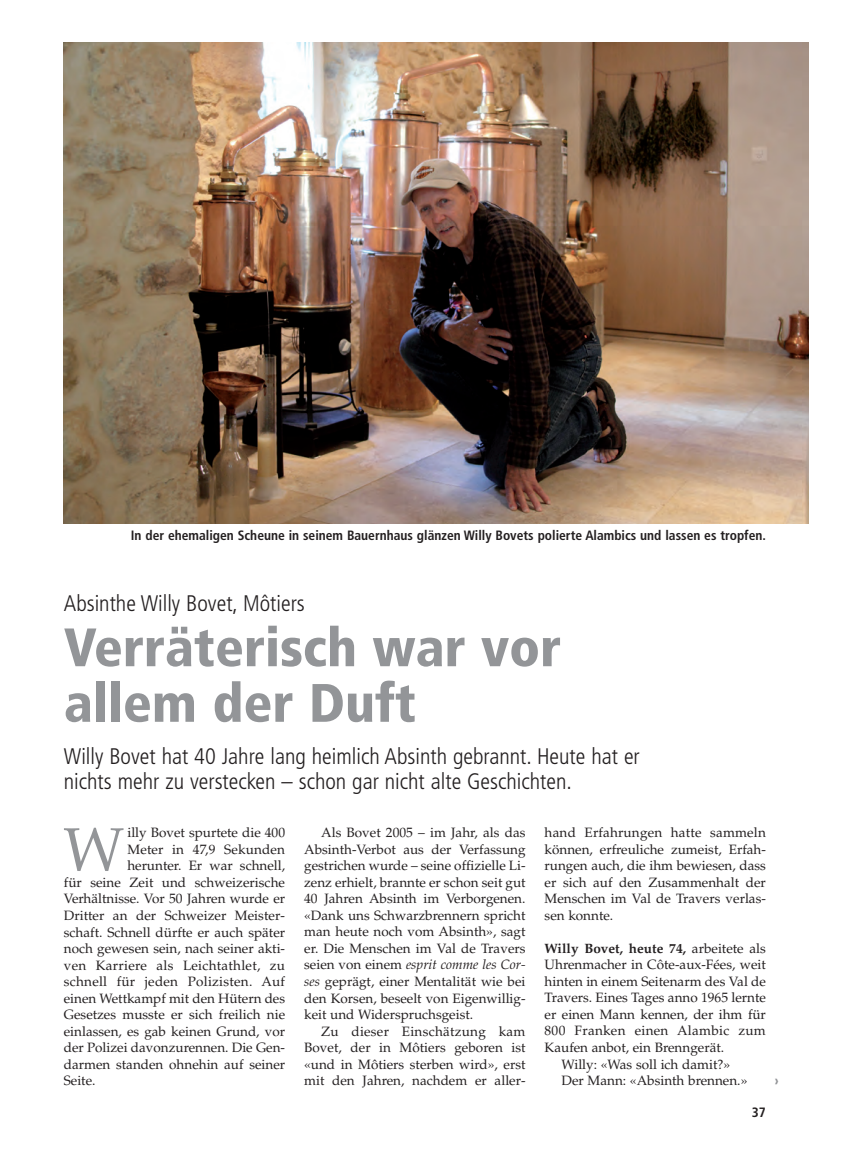
<style>
.page{position:relative;width:851px;height:1149px;background:#fff}
.page>*{position:absolute;margin:0;border:0;box-sizing:border-box;transform-origin:0 0}
.t1{font:61.05px "Palatino";color:#939598}
.t2{font:900 condensed 54px/55.5px "Frutiger";color:#939598}
.t3{font:300 condensed 22.5px/24.8px "Frutiger";color:#231f20}
.t4{font:13.5px/16.5px "Palatino";color:#231f20;text-align:justify}
.t5{font:700 condensed 13.5px "Frutiger";color:#231f20}
.t6{font:13.5px "Palatino";letter-spacing:.02em;color:#231f20}
.t7{font:700 13.5px "Palatino";color:#231f20}
.t8{font:900 condensed 13.5px "Frutiger";color:#939598}
.s1{font-weight:400}
.s2{font-style:italic}
</style>
<div class="page">
<img style="left:64px;top:43px;width:744px;height:480px">
<p class="t5" style="left:131px;top:529px;width:636px">In der ehemaligen Scheune in seinem Bauernhaus glänzen Willy Bovets polierte Alambics und lassen es tropfen.</p>
<h3 class="t3" style="left:64px;top:592px;width:242px">Absinthe Willy Bovet, Môtiers</h3>
<h2 class="t2" style="left:64px;top:623px;width:498px">Verräterisch war vor allem der Duft</h2>
<h3 class="t3" style="left:64px;top:745px;width:577px">Willy Bovet hat 40 Jahre lang heimlich Absinth gebrannt. Heute hat er nichts mehr zu verstecken – schon gar nicht alte Geschichten.</h3>
<h1 class="t1" style="left:63px;top:825px;width:63px">W</h1>
<p class="t4" style="left:127px;top:825px;width:159px">illy Bovet spurtete die 400</p>
<p class="t4" style="left:544px;top:825px;width:223px">hand Erfahrungen hatte sammeln können, erfreuliche zumeist, Erfah&shy;rungen auch, die ihm bewiesen, dass er sich auf den Zusammenhalt der Menschen im Val de Travers verlas&shy;sen konnte.</p>
<p class="t7" style="left:544px;top:942px;width:223px">Willy Bovet, heute 74, <span class="s1">arbeitete als</span></p>
<p class="t4" style="left:544px;top:957px;width:223px">Uhrenmacher in Côte-aux-Fées, weit</p>
<p class="t4" style="left:544px;top:974px;width:223px">hinten in einem Seitenarm des Val de</p>
<p class="t4" style="left:544px;top:990px;width:223px">Travers. Eines Tages anno 1965 lernte</p>
<p class="t4" style="left:544px;top:1007px;width:223px">er einen Mann kennen, der ihm für</p>
<p class="t6" style="left:544px;top:1025px;width:223px">800 Franken einen Alambic zum</p>
<p class="t4" style="left:544px;top:1040px;width:181px">Kaufen anbot, ein Brenngerät.</p>
<p class="t4" style="left:561px;top:1056px;width:170px">Willy: «Was soll ich damit?»</p>
<p class="t4" style="left:561px;top:1073px;width:187px">Der Mann: «Absinth brennen.»</p>
<p class="t4" style="left:304px;top:825px;width:223px;text-indent:17px">Als Bovet 2005 – im Jahr, als das Absinth-Verbot aus der Verfassung gestrichen wurde – seine offizielle Li&shy;zenz erhielt, brannte er schon seit gut 40 Jahren Absinth im Verborgenen. «Dank uns Schwarzbrennern spricht man heute noch vom Absinth», sagt er. Die Menschen im Val de Travers seien von einem <span class="s2">esprit comme les Cor&shy;ses</span> geprägt, einer Mentalität wie bei den Korsen, beseelt von Eigenwillig&shy;keit und Widerspruchsgeist.</p>
<p class="t4" style="left:304px;top:1023px;width:223px;text-indent:17px">Zu dieser Einschätzung kam Bovet, der in Môtiers geboren ist «und in Môtiers sterben wird», erst mit den Jahren, nachdem er aller-</p>
<p class="t4" style="left:127px;top:842px;width:159px">Meter in 47,9 Sekunden</p>
<p class="t4" style="left:127px;top:858px;width:159px">herunter. Er war schnell,</p>
<p class="t4" style="left:64px;top:875px;width:223px">für seine Zeit und schweizerische</p>
<p class="t4" style="left:64px;top:891px;width:223px">Verhältnisse. Vor 50 Jahren wurde er</p>
<p class="t4" style="left:64px;top:908px;width:222px">Dritter an der Schweizer Meister-</p>
<p class="t4" style="left:64px;top:924px;width:223px">schaft. Schnell dürfte er auch später</p>
<p class="t4" style="left:64px;top:941px;width:223px">noch gewesen sein, nach seiner akti-</p>
<p class="t6" style="left:64px;top:959px;width:223px">ven Karriere als Leichtathlet, zu</p>
<p class="t6" style="left:64px;top:975px;width:223px">schnell für jeden Polizisten. Auf</p>
<p class="t4" style="left:64px;top:990px;width:223px">einen Wettkampf mit den Hütern des</p>
<p class="t4" style="left:64px;top:1007px;width:223px">Gesetzes musste er sich freilich nie</p>
<p class="t4" style="left:64px;top:1023px;width:223px">einlassen, es gab keinen Grund, vor</p>
<p class="t4" style="left:64px;top:1040px;width:223px">der Polizei davonzurennen. Die Gen-</p>
<p class="t4" style="left:64px;top:1056px;width:223px">darmen standen ohnehin auf seiner</p>
<p class="t4" style="left:64px;top:1073px;width:33px">Seite.</p>
<p class="t5" style="left:751px;top:1106px;width:16px">37</p>
<p class="t8" style="left:774px;top:1074px;width:6px">›</p>
</div>
